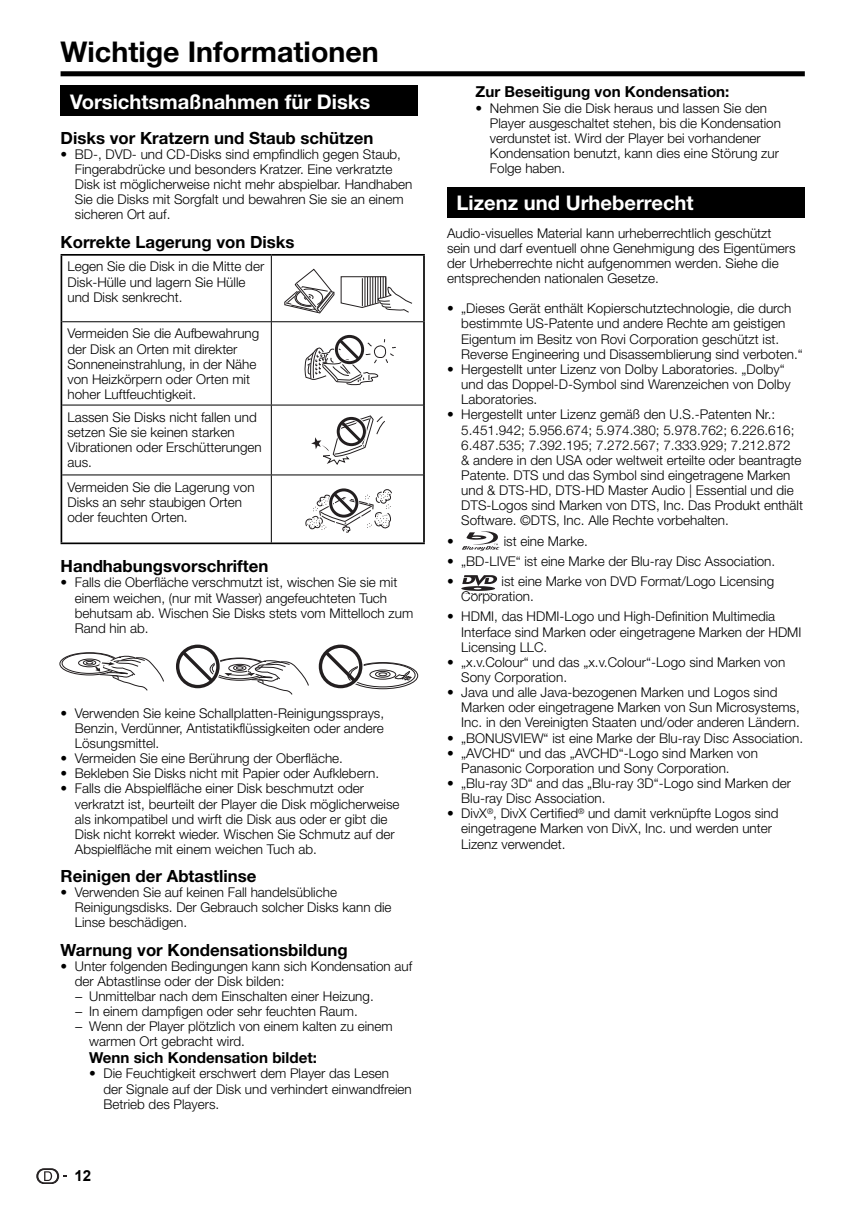
<style>
.page{position:relative;width:865px;height:1219px;background:#fff}
.page>*{position:absolute;margin:0;border:0;box-sizing:border-box;transform-origin:0 0}
.t1{font:700 28.6px "Helvetica Neue LT";color:#000}
.t2{font:700 20.2px "Helvetica Neue LT";color:#fff}
.t3{font:700 16.8px "Helvetica Neue LT";color:#000}
.t4{font:700 15.2px "Helvetica Neue LT";color:#000}
.t5{font:700 15.2px "Arial";color:#000}
.t6{font:300 13.4px/15.2px "Helvetica Neue LT";color:#000}
.s1{font-family:"Myriad Pro";font-weight:400}
</style>
<div class="page">
<div style="left:61px;top:71px;width:743px;height:5px;background:#000"></div>
<div style="left:61px;top:86px;width:357px;height:30px;background:#000"></div>
<hr style="left:271px;top:255px;width:1px;height:66px;background:#000">
<hr style="left:62px;top:321px;width:361px;height:1px;background:#000">
<hr style="left:271px;top:322px;width:1px;height:82px;background:#000">
<hr style="left:62px;top:404px;width:361px;height:1px;background:#000">
<hr style="left:271px;top:405px;width:1px;height:69px;background:#000">
<hr style="left:62px;top:474px;width:361px;height:1px;background:#000">
<hr style="left:271px;top:475px;width:1px;height:67px;background:#000">
<hr style="left:61px;top:254px;width:210px;height:1px;background:#000">
<hr style="left:61px;top:255px;width:1px;height:67px;background:#000">
<hr style="left:271px;top:254px;width:154px;height:1px;background:#000">
<hr style="left:423px;top:255px;width:2px;height:67px;background:#000">
<hr style="left:61px;top:322px;width:1px;height:83px;background:#000">
<hr style="left:423px;top:322px;width:2px;height:83px;background:#000">
<hr style="left:61px;top:405px;width:1px;height:70px;background:#000">
<hr style="left:423px;top:405px;width:2px;height:70px;background:#000">
<hr style="left:61px;top:475px;width:1px;height:67px;background:#000">
<hr style="left:423px;top:475px;width:2px;height:67px;background:#000">
<hr style="left:61px;top:542px;width:364px;height:2px;background:#000">
<svg style="left:284px;top:268px;width:128px;height:46px"></svg>
<svg style="left:304px;top:334px;width:92px;height:51px"></svg>
<svg style="left:311px;top:415px;width:74px;height:50px"></svg>
<svg style="left:305px;top:488px;width:87px;height:45px"></svg>
<svg style="left:59px;top:652px;width:105px;height:39px"></svg>
<svg style="left:176px;top:644px;width:133px;height:51px"></svg>
<svg style="left:378px;top:671px;width:10px;height:4px"></svg>
<div style="left:375px;top:671px;width:15px;height:6px;border:1px solid #231f20;border-radius:50%"></div>
<div style="left:369px;top:669px;width:27px;height:10px;border:1px solid #231f20;border-radius:50%"></div>
<div style="left:350px;top:662px;width:65px;height:25px;border:1px solid #231f20;border-radius:50%"></div>
<div style="left:347px;top:662px;width:71px;height:27px;border:1px solid #231f20;border-radius:50%"></div>
<svg style="left:394px;top:669px;width:17px;height:12px"></svg>
<svg style="left:318px;top:644px;width:45px;height:45px"></svg>
<div style="left:447px;top:187px;width:357px;height:30px;background:#000"></div>
<svg style="left:462px;top:531px;width:37px;height:19px"></svg>
<svg style="left:461px;top:575px;width:36px;height:16px"></svg>
<svg style="left:37px;top:1168px;width:30px;height:15px"></svg>
<h1 class="t1" style="left:61px;top:41px;width:320px">Wichtige Informationen</h1>
<h2 class="t2" style="left:70px;top:94px;width:302px">Vorsichtsmaßnahmen für Disks</h2>
<p class="t3" style="left:61px;top:132px;width:314px">Disks vor Kratzern und Staub schützen</p>
<p class="t6" style="left:75px;top:147px;width:339px;text-indent:-14px">• BD-, DVD- und CD-Disks sind empfindlich gegen Staub, Fingerabdrücke und besonders Kratzer. Eine verkratzte Disk ist möglicherweise nicht mehr abspielbar. Handhaben Sie die Disks mit Sorgfalt und bewahren Sie sie an einem sicheren Ort auf.</p>
<p class="t3" style="left:61px;top:235px;width:235px">Korrekte Lagerung von Disks</p>
<p class="t6" style="left:67px;top:260px;width:198px">Legen Sie die Disk in die Mitte der<br>Disk-Hülle und lagern Sie Hülle und Disk senkrecht.</p>
<p class="t6" style="left:67px;top:327px;width:193px">Vermeiden Sie die Aufbewahrung der Disk an Orten mit direkter<br>Sonneneinstrahlung, in der Nähe von Heizkörpern oder Orten mit hoher Luftfeuchtigkeit.</p>
<p class="t6" style="left:67px;top:410px;width:196px">Lassen Sie Disks nicht fallen und setzen Sie sie keinen starken<br>Vibrationen oder Erschütterungen aus.</p>
<p class="t6" style="left:67px;top:480px;width:188px">Vermeiden Sie die Lagerung von<br>Disks an sehr staubigen Orten oder feuchten Orten.</p>
<p class="t3" style="left:61px;top:560px;width:209px">Handhabungsvorschriften</p>
<p class="t6" style="left:75px;top:576px;width:340px;text-indent:-14px">• Falls die Oberfläche verschmutzt ist, wischen Sie sie mit einem weichen, (nur mit Wasser) angefeuchteten Tuch behutsam ab. Wischen Sie Disks stets vom Mittelloch zum Rand hin ab.</p>
<p class="t6" style="left:75px;top:706px;width:311px;text-align:justify;text-indent:-14px">• Verwenden Sie keine Schallplatten-Reinigungssprays, Benzin, Verdünner, Antistatikflüssigkeiten oder andere Lösungsmittel.</p>
<p class="t6" style="left:61px;top:751px;width:284px">• Vermeiden Sie eine Berührung der Oberfläche.</p>
<p class="t6" style="left:61px;top:766px;width:320px">• Bekleben Sie Disks nicht mit Papier oder Aufklebern.</p>
<p class="t6" style="left:75px;top:781px;width:326px;text-indent:-14px">• Falls die Abspielfläche einer Disk beschmutzt oder verkratzt ist, beurteilt der Player die Disk möglicherweise als inkompatibel und wirft die Disk aus oder er gibt die Disk nicht korrekt wieder. Wischen Sie Schmutz auf der Abspielfläche mit einem weichen Tuch ab.</p>
<p class="t3" style="left:61px;top:869px;width:197px">Reinigen der Abtastlinse</p>
<p class="t6" style="left:75px;top:885px;width:318px;text-indent:-14px">• Verwenden Sie auf keinen Fall handelsübliche<br>Reinigungsdisks. Der Gebrauch solcher Disks kann die<br>Linse beschädigen.</p>
<p class="t3" style="left:61px;top:943px;width:288px">Warnung vor Kondensationsbildung</p>
<p class="t6" style="left:61px;top:959px;width:353px">• Unter folgenden Bedingungen kann sich Kondensation auf</p>
<p class="t6" style="left:75px;top:974px;width:211px">der Abtastlinse oder der Disk bilden:</p>
<p class="t6" style="left:75px;top:989px;width:300px"><span class="s1">−</span> Unmittelbar nach dem Einschalten einer Heizung.</p>
<p class="t6" style="left:75px;top:1004px;width:284px"><span class="s1">−</span> In einem dampfigen oder sehr feuchten Raum.</p>
<p class="t6" style="left:75px;top:1019px;width:319px"><span class="s1">−</span> Wenn der Player plötzlich von einem kalten zu einem</p>
<p class="t6" style="left:89px;top:1034px;width:157px">warmen Ort gebracht wird.</p>
<p class="t4" style="left:89px;top:1052px;width:229px">Wenn sich Kondensation bildet:</p>
<p class="t6" style="left:103px;top:1066px;width:310px;text-indent:-14px">• Die Feuchtigkeit erschwert dem Player das Lesen<br>der Signale auf der Disk und verhindert einwandfreien<br>Betrieb des Players.</p>
<p class="t5" style="left:74px;top:1166px;width:18px">12</p>
<p class="t4" style="left:475px;top:87px;width:255px">Zur Beseitigung von Kondensation:</p>
<p class="t6" style="left:490px;top:101px;width:292px;text-indent:-14px">• Nehmen Sie die Disk heraus und lassen Sie den Player ausgeschaltet stehen, bis die Kondensation verdunstet ist. Wird der Player bei vorhandener Kondensation benutzt, kann dies eine Störung zur Folge haben.</p>
<h2 class="t2" style="left:456px;top:196px;width:239px">Lizenz und Urheberrecht</h2>
<p class="t6" style="left:447px;top:226px;width:350px">Audio-visuelles Material kann urheberrechtlich geschützt sein und darf eventuell ohne Genehmigung des Eigentümers der Urheberrechte nicht aufgenommen werden. Siehe die entsprechenden nationalen Gesetze.</p>
<p class="t6" style="left:461px;top:302px;width:343px;text-indent:-14px">• „Dieses Gerät enthält Kopierschutztechnologie, die durch bestimmte US-Patente und andere Rechte am geistigen Eigentum im Besitz von Rovi Corporation geschützt ist.<br>Reverse Engineering und Disassemblierung sind verboten.“</p>
<p class="t6" style="left:461px;top:362px;width:331px;text-indent:-14px">• Hergestellt unter Lizenz von Dolby Laboratories. „Dolby“ und das Doppel-D-Symbol sind Warenzeichen von Dolby<br>Laboratories.</p>
<p class="t6" style="left:461px;top:408px;width:343px;text-indent:-14px">• Hergestellt unter Lizenz gemäß den U.S.-Patenten Nr.:<br>5.451.942; 5.956.674; 5.974.380; 5.978.762; 6.226.616; 6.487.535; 7.392.195; 7.272.567; 7.333.929; 7.212.872<br>&amp; andere in den USA oder weltweit erteilte oder beantragte Patente. DTS und das Symbol sind eingetragene Marken und &amp; DTS-HD, DTS-HD Master Audio | Essential und die DTS-Logos sind Marken von DTS, Inc. Das Produkt enthält Software. ©DTS, Inc. Alle Rechte vorbehalten.</p>
<p class="t6" style="left:447px;top:534px;width:8px">•</p>
<p class="t6" style="left:503px;top:534px;width:85px">ist eine Marke.</p>
<p class="t6" style="left:447px;top:552px;width:330px;line-height:20.2px">• „BD-LIVE“ ist eine Marke der Blu-ray Disc Association. •</p>
<p class="t6" style="left:461px;top:574px;width:314px;text-indent:40px">ist eine Marke von DVD Format/Logo Licensing<br>Corporation.</p>
<p class="t6" style="left:461px;top:610px;width:341px;text-indent:-14px">• HDMI, das HDMI-Logo und High-Definition Multimedia<br>Interface sind Marken oder eingetragene Marken der HDMI<br>Licensing LLC.</p>
<p class="t6" style="left:461px;top:655px;width:325px;text-indent:-14px">• „x.v.Colour“ und das „x.v.Colour“-Logo sind Marken von<br>Sony Corporation.</p>
<p class="t6" style="left:461px;top:685px;width:340px;text-indent:-14px">• Java und alle Java-bezogenen Marken und Logos sind<br>Marken oder eingetragene Marken von Sun Microsystems,<br>Inc. in den Vereinigten Staaten und/oder anderen Ländern.</p>
<p class="t6" style="left:447px;top:731px;width:357px">• „BONUSVIEW“ ist eine Marke der Blu-ray Disc Association.</p>
<p class="t6" style="left:461px;top:746px;width:298px;text-indent:-14px">• „AVCHD“ und das „AVCHD“-Logo sind Marken von<br>Panasonic Corporation und Sony Corporation.</p>
<p class="t6" style="left:461px;top:776px;width:331px;text-indent:-14px">• „Blu-ray 3D“ and das „Blu-ray 3D“-Logo sind Marken der<br>Blu-ray Disc Association.</p>
<p class="t6" style="left:461px;top:806px;width:319px;text-indent:-14px">• DivX<sup>®</sup>, DivX Certified<sup>®</sup> und damit verknüpfte Logos sind eingetragene Marken von DivX, Inc. und werden unter<br>Lizenz verwendet.</p>
</div>
